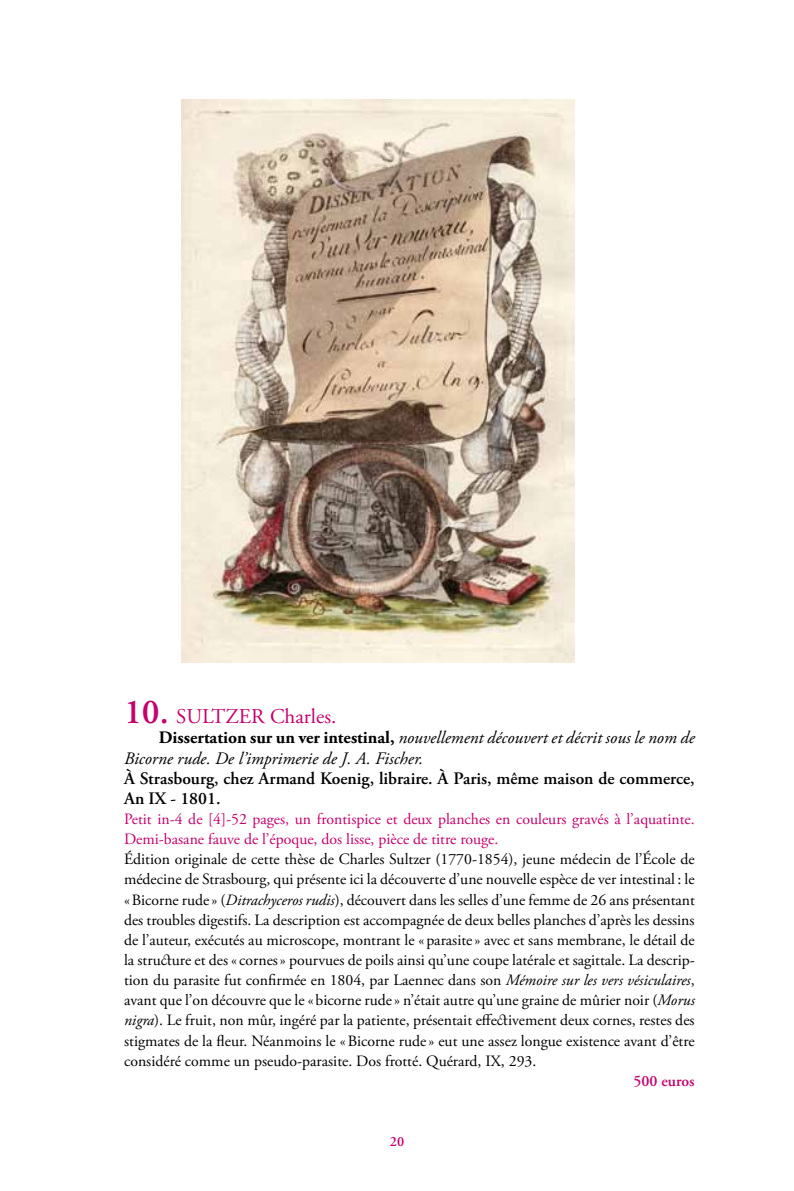
<style>
.page{position:relative;width:794px;height:1191px;background:#fff}
.page>*{position:absolute;margin:0;border:0;box-sizing:border-box;transform-origin:0 0}
.t1{font:21px "Adobe Garamond Pro";color:#c5006b}
.t2{font:italic 17.5px/20.1px "Adobe Garamond Pro";color:#000}
.t3{font:600 17.5px/20.1px "Adobe Garamond Pro";color:#000}
.t4{font:15.75px/20.1px "Adobe Garamond Pro";color:#000;text-align:justify}
.t5{font:15.75px/20.1px "Adobe Garamond Pro";color:#c5006b}
.t6{font:600 15.75px "Adobe Garamond Pro";color:#c5006b}
.t7{font:600 14px "Adobe Garamond Pro";color:#c5006b}
.s1{font-weight:600;font-size:35px}
.s2{font-weight:700;font-style:normal}
.s3{font-style:italic}
</style>
<div class="page">
<img style="left:181px;top:99px;width:393px;height:564px">
<h1 class="t1" style="left:124px;top:704px;width:214px"><span class="s1">10.</span> SULTZER Charles.</h1>
<p class="t2" style="left:124px;top:728px;width:572px;text-indent:35px"><span class="s2">Dissertation sur un ver intestinal,</span> nouvellement découvert et décrit sous le nom de<br>Bicorne rude. De l’imprimerie de J. A. Fischer.</p>
<p class="t3" style="left:124px;top:768px;width:572px">À Strasbourg, chez Armand Koenig, libraire. À Paris, même maison de commerce,<br>An IX - 1801.</p>
<p class="t5" style="left:124px;top:809px;width:572px">Petit in-4 de [4]-52 pages, un frontispice et deux planches en couleurs gravés à l’aquatinte.<br>Demi-basane fauve de l’époque, dos lisse, pièce de titre rouge.</p>
<p class="t4" style="left:124px;top:849px;width:572px">Édition originale de cette thèse de Charles Sultzer (1770-1854), jeune médecin de l’École de médecine de Strasbourg, qui présente ici la découverte d’une nouvelle espèce de ver intestinal : le «Bicorne rude» (<span class="s3">Ditrachyceros rudis</span>), découvert dans les selles d’une femme de 26 ans présentant des troubles digestifs. La description est accompagnée de deux belles planches d’après les dessins de l’auteur, exécutés au microscope, montrant le « parasite» avec et sans membrane, le détail de la structure et des « cornes» pourvues de poils ainsi qu’une coupe latérale et sagittale. La descrip&shy;tion du parasite fut confirmée en 1804, par Laennec dans son <span class="s3">Mémoire sur les vers vésiculaires</span>, avant que l’on découvre que le «bicorne rude» n’était autre qu’une graine de mûrier noir (<span class="s3">Morus nigra</span>). Le fruit, non mûr, ingéré par la patiente, présentait effectivement deux cornes, restes des stigmates de la fleur. Néanmoins le «Bicorne rude» eut une assez longue existence avant d’être considéré comme un pseudo-parasite. Dos frotté. Quérard, IX, 293.</p>
<p class="t6" style="left:633px;top:1071px;width:63px">500 euros</p>
<p class="t7" style="left:390px;top:1133px;width:16px">20</p>
</div>
